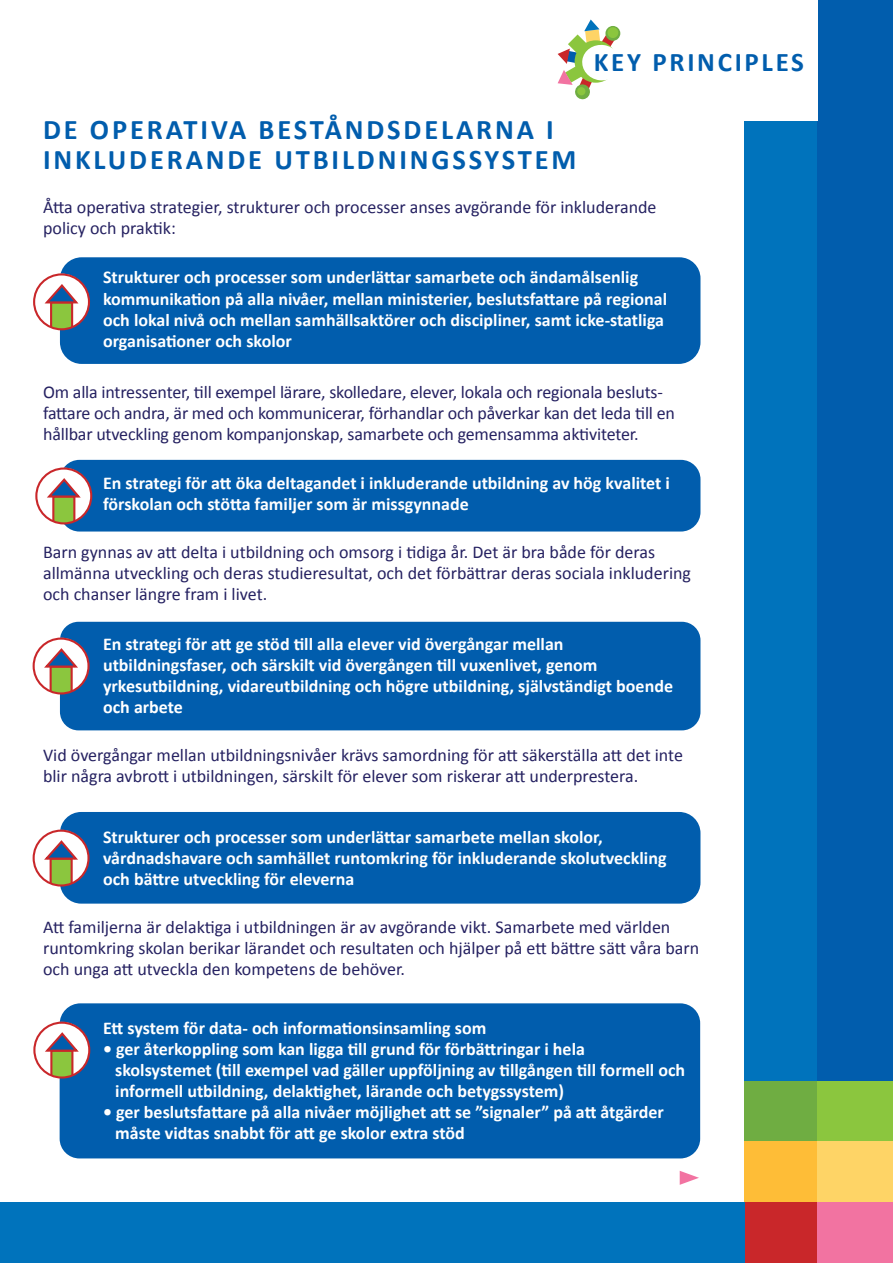
<style>
.page{position:relative;width:893px;height:1263px;background:#fff}
.page>*{position:absolute;margin:0;border:0;box-sizing:border-box;transform-origin:0 0}
.t1{font:700 28.5px/30px "Calibri";letter-spacing:.1em;color:#015dad}
.t2{font:700 27px "Calibri";letter-spacing:.1em;color:#015dad}
.t3{font:700 18px/21px "Calibri";color:#fff}
.t4{font:18px/21px "Calibri";color:#252161}
</style>
<div class="page">
<div style="left:60px;top:1003px;width:640px;height:155px;background:#015dad;border-radius:20px"></div>
<div style="left:60px;top:257px;width:640px;height:107px;background:#015dad;border-radius:22px"></div>
<div style="left:60px;top:460px;width:640px;height:71px;background:#015dad;border-radius:20px"></div>
<div style="left:60px;top:622px;width:640px;height:108px;background:#015dad;border-radius:19px"></div>
<div style="left:60px;top:812px;width:640px;height:92px;background:#015dad;border-radius:21px"></div>
<div style="left:744px;top:1081px;width:74px;height:60px;background:#6fad42"></div>
<div style="left:817px;top:1081px;width:76px;height:60px;background:#8bc63e"></div>
<div style="left:744px;top:0;width:74px;height:1081px;background:#0073bc"></div>
<div style="left:744px;top:1201px;width:74px;height:62px;background:#c9272a"></div>
<div style="left:744px;top:1141px;width:74px;height:61px;background:#febd37"></div>
<div style="left:817px;top:1201px;width:76px;height:62px;background:#f273a1"></div>
<div style="left:817px;top:1141px;width:76px;height:61px;background:#fed466"></div>
<div style="left:817px;top:0;width:76px;height:1081px;background:#015dad"></div>
<div style="left:0;top:1202px;width:744px;height:61px;background:#0073bc"></div>
<svg style="left:33px;top:274px;width:56px;height:56px"></svg>
<svg style="left:42px;top:282px;width:37px;height:47px"></svg>
<div style="left:33px;top:273px;width:57px;height:57px;border:2px solid #c9272a;border-radius:50%"></div>
<svg style="left:680px;top:1171px;width:19px;height:14px"></svg>
<div style="left:697px;top:0;width:120px;height:120px;background:#fff"></div>
<svg style="left:558px;top:20px;width:63px;height:80px"></svg>
<div style="left:577px;top:87px;width:9px;height:9px;background:#8bc63e;border-radius:50%"></div>
<svg style="left:36px;top:468px;width:55px;height:56px"></svg>
<svg style="left:44px;top:476px;width:37px;height:47px"></svg>
<div style="left:35px;top:467px;width:57px;height:57px;border:2px solid #c9272a;border-radius:50%"></div>
<svg style="left:33px;top:638px;width:56px;height:56px"></svg>
<svg style="left:42px;top:646px;width:37px;height:47px"></svg>
<div style="left:33px;top:637px;width:57px;height:57px;border:2px solid #c9272a;border-radius:50%"></div>
<svg style="left:33px;top:830px;width:56px;height:56px"></svg>
<svg style="left:42px;top:838px;width:37px;height:47px"></svg>
<div style="left:33px;top:829px;width:57px;height:57px;border:2px solid #c9272a;border-radius:50%"></div>
<svg style="left:34px;top:1022px;width:56px;height:56px"></svg>
<svg style="left:42px;top:1030px;width:37px;height:47px"></svg>
<div style="left:33px;top:1021px;width:57px;height:57px;border:2px solid #c9272a;border-radius:50%"></div>
<h2 class="t2" style="left:594px;top:46px;width:212px">KEY PRINCIPLES</h2>
<h2 class="t1" style="left:43px;top:114px;width:535px">DE OPERATIVA BESTÅNDSDELARNA I<br>INKLUDERANDE UTBILDNINGSSYSTEM</h2>
<p class="t4" style="left:43px;top:196px;width:615px">Åtta operativa strategier, strukturer och processer anses avgörande för inkluderande policy och praktik:</p>
<p class="t3" style="left:103px;top:266px;width:566px">Strukturer och processer som underlättar samarbete och ändamålsenlig kommunikation på alla nivåer, mellan ministerier, beslutsfattare på regional och lokal nivå och mellan samhällsaktörer och discipliner, samt icke-statliga organisationer och skolor</p>
<p class="t4" style="left:43px;top:380px;width:633px">Om alla intressenter, till exempel lärare, skolledare, elever, lokala och regionala besluts&shy;fattare och andra, är med och kommunicerar, förhandlar och påverkar kan det leda till en hållbar utveckling genom kompanjonskap, samarbete och gemensamma aktiviteter.</p>
<p class="t3" style="left:103px;top:472px;width:568px">En strategi för att öka deltagandet i inkluderande utbildning av hög kvalitet i förskolan och stötta familjer som är missgynnade</p>
<p class="t4" style="left:43px;top:541px;width:649px">Barn gynnas av att delta i utbildning och omsorg i tidiga år. Det är bra både för deras allmänna utveckling och deras studieresultat, och det förbättrar deras sociala inkludering och chanser längre fram i livet.</p>
<p class="t3" style="left:103px;top:632px;width:571px">En strategi för att ge stöd till alla elever vid övergångar mellan utbildningsfaser, och särskilt vid övergången till vuxenlivet, genom yrkesutbildning, vidareutbildning och högre utbildning, självständigt boende och arbete</p>
<p class="t4" style="left:43px;top:743px;width:641px">Vid övergångar mellan utbildningsnivåer krävs samordning för att säkerställa att det inte blir några avbrott i utbildningen, särskilt för elever som riskerar att underprestera.</p>
<p class="t3" style="left:103px;top:826px;width:565px">Strukturer och processer som underlättar samarbete mellan skolor, vårdnadshavare och samhället runtomkring för inkluderande skolutveckling och bättre utveckling för eleverna</p>
<p class="t4" style="left:43px;top:916px;width:658px">Att familjerna är delaktiga i utbildningen är av avgörande vikt. Samarbete med världen runtomkring skolan berikar lärandet och resultaten och hjälper på ett bättre sätt våra barn och unga att utveckla den kompetens de behöver.</p>
<p class="t3" style="left:103px;top:1016px;width:385px">Ett system för data- och informationsinsamling som</p>
<p class="t3" style="left:115px;top:1037px;width:571px;text-indent:-12px">• ger återkoppling som kan ligga till grund för förbättringar i hela skolsystemet (till exempel vad gäller uppföljning av tillgången till formell och informell utbildning, delaktighet, lärande och betygssystem)</p>
<p class="t3" style="left:115px;top:1100px;width:550px;text-indent:-12px">• ger beslutsfattare på alla nivåer möjlighet att se ”signaler” på att åtgärder måste vidtas snabbt för att ge skolor extra stöd</p>
</div>
